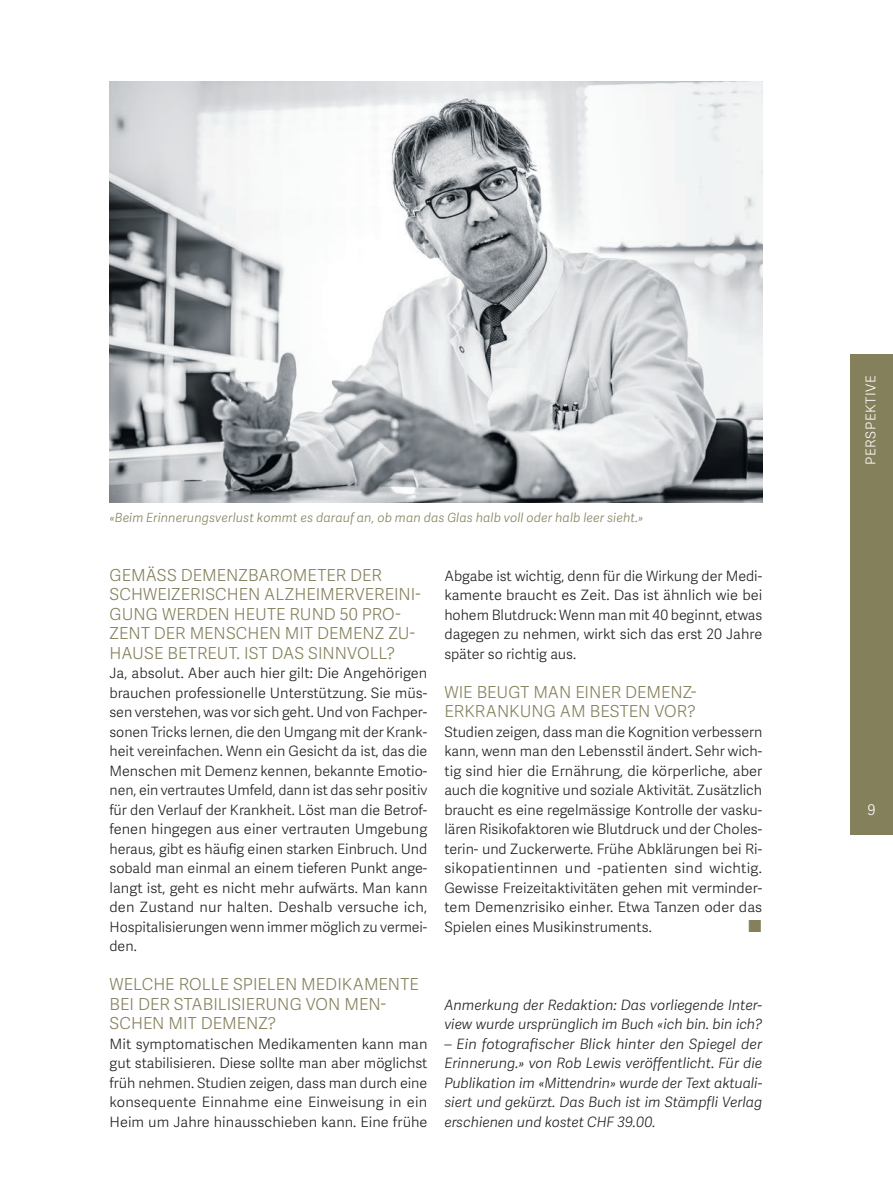
<style>
.page{position:relative;width:893px;height:1191px;background:#fff}
.page>*{position:absolute;margin:0;border:0;box-sizing:border-box;transform-origin:0 0}
.t1{font:300 24px "Adelle Sans";color:#84805b}
.t2{font:300 16.5px/19.5px "Adelle Sans";letter-spacing:-.005em;color:#84805b}
.t3{font:300 14.7px "Adelle Sans";color:#fff}
.t4{font:300 14.25px/19.5px "Adelle Sans";color:#231f20;text-align:justify}
.t5{font:italic 300 14.25px/19.5px "Adelle Sans";color:#231f20}
.t6{font:300 13.5px "Adelle Sans";letter-spacing:.04em;color:#fff}
.t7{font:italic 300 12.6px "Adelle Sans";letter-spacing:.01em;color:#84805b}
</style>
<div class="page">
<img style="left:109px;top:82px;width:653px;height:420px">
<div style="left:850px;top:354px;width:43px;height:480px;background:#84805b"></div>
<p class="t7" style="left:109px;top:510px;width:536px">«Beim Erinnerungsverlust kommt es darauf an, ob man das Glas halb voll oder halb leer sieht.»</p>
<p class="t2" style="left:110px;top:566px;width:313px">GEMÄSS DEMENZBAROMETER DER<br>SCHWEIZERISCHEN ALZHEIMERVEREINI-<br>GUNG WERDEN HEUTE RUND 50 PRO-<br>ZENT DER MENSCHEN MIT DEMENZ ZU-<br>HAUSE BETREUT. IST DAS SINNVOLL?</p>
<p class="t4" style="left:109px;top:664px;width:319px">Ja, absolut. Aber auch hier gilt: Die Angehörigen brauchen professionelle Unterstützung. Sie müs&shy;sen verstehen, was vor sich geht. Und von Fachper&shy;sonen Tricks lernen, die den Umgang mit der Krank&shy;heit vereinfachen. Wenn ein Gesicht da ist, das die Menschen mit Demenz kennen, bekannte Emotio&shy;nen, ein vertrautes Umfeld, dann ist das sehr positiv für den Verlauf der Krankheit. Löst man die Betrof&shy;fenen hingegen aus einer vertrauten Umgebung heraus, gibt es häufig einen starken Einbruch. Und sobald man einmal an einem tieferen Punkt ange&shy;langt ist, geht es nicht mehr aufwärts. Man kann den Zustand nur halten. Deshalb versuche ich, Hospitalisierungen wenn immer möglich zu vermei&shy;den.</p>
<p class="t2" style="left:110px;top:975px;width:311px">WELCHE ROLLE SPIELEN MEDIKAMENTE<br>BEI DER STABILISIERUNG VON MEN-<br>SCHEN MIT DEMENZ?</p>
<p class="t4" style="left:109px;top:1034px;width:320px">Mit symptomatischen Medikamenten kann man gut stabilisieren. Diese sollte man aber möglichst früh nehmen. Studien zeigen, dass man durch eine konsequente Einnahme eine Einweisung in ein Heim um Jahre hinausschieben kann. Eine frühe</p>
<p class="t4" style="left:444px;top:566px;width:319px">Abgabe ist wichtig, denn für die Wirkung der Medi&shy;kamente braucht es Zeit. Das ist ähnlich wie bei hohem Blutdruck: Wenn man mit 40 beginnt, etwas dagegen zu nehmen, wirkt sich das erst 20 Jahre später so richtig aus.</p>
<p class="t2" style="left:444px;top:683px;width:253px">WIE BEUGT MAN EINER DEMENZ-<br>ERKRANKUNG AM BESTEN VOR?</p>
<p class="t4" style="left:444px;top:722px;width:320px">Studien zeigen, dass man die Kognition verbessern kann, wenn man den Lebensstil ändert. Sehr wich&shy;tig sind hier die Ernährung, die körperliche, aber auch die kognitive und soziale Aktivität. Zusätzlich braucht es eine regelmässige Kontrolle der vasku&shy;lären Risikofaktoren wie Blutdruck und der Choles&shy;terin- und Zuckerwerte. Frühe Abklärungen bei Ri&shy;sikopatientinnen und -patienten sind wichtig.<br>Gewisse Freizeitaktivitäten gehen mit verminder&shy;tem Demenzrisiko einher. Etwa Tanzen oder das Spielen eines Musikinstruments.</p>
<h1 class="t1" style="left:748px;top:909px;width:16px">U</h1>
<p class="t5" style="left:444px;top:995px;width:319px">Anmerkung der Redaktion: Das vorliegende Inter&shy;view wurde ursprünglich im Buch «ich bin. bin ich?</p>
<p class="t5" style="left:444px;top:1034px;width:319px;text-align:justify">– Ein fotografischer Blick hinter den Spiegel der Erinnerung.» von Rob Lewis veröffentlicht. Für die Publikation im «Mittendrin» wurde der Text aktuali&shy;siert und gekürzt. Das Buch ist im Stämpfli Verlag erschienen und kostet CHF 39.00.</p>
<p class="t6" style="left:863px;top:464px;width:91px;rotate:-90deg">PERSPEKTIVE</p>
<p class="t3" style="left:868px;top:801px;width:10px">9</p>
</div>
